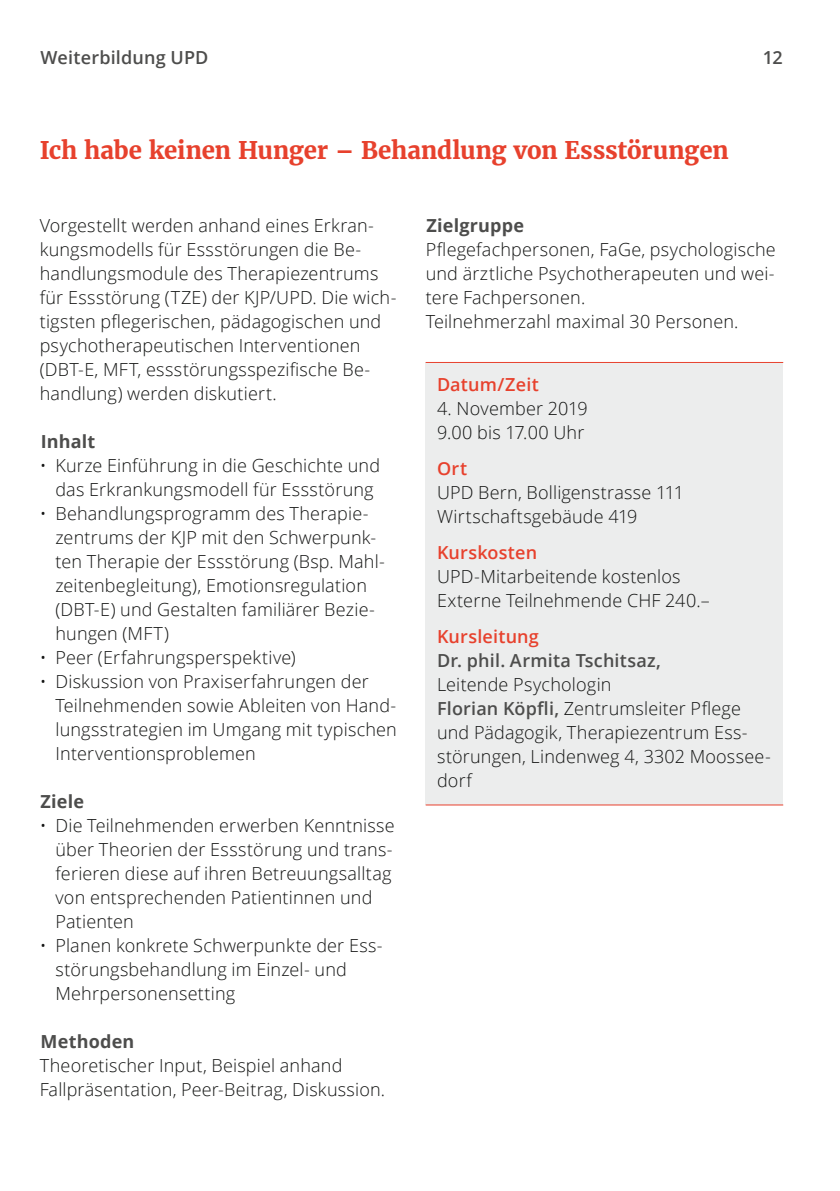
<style>
.page{position:relative;width:840px;height:1191px;background:#fff}
.page>*{position:absolute;margin:0;border:0;box-sizing:border-box;transform-origin:0 0}
.t1{font:700 24px "Merriweather";letter-spacing:-.01em;color:#e7412d}
.t2{font:300 18px/24px "Open Sans";letter-spacing:.01em;color:#131413}
.t3{font:600 18px "Open Sans";letter-spacing:.01em;color:#4d4d4c}
.t4{font:600 18px "Open Sans";letter-spacing:.01em;color:#e7412d}
.t5{font:700 18px "Open Sans";letter-spacing:.01em;color:#4d4d4c}
.s1{font-weight:600;color:#4d4d4c}
</style>
<div class="page">
<div style="left:425px;top:362px;width:357px;height:443px;background:#eceded"></div>
<hr style="left:425px;top:362px;width:357px;height:1px;background:#e7412d">
<hr style="left:425px;top:804px;width:357px;height:1px;background:#e7412d">
<p class="t3" style="left:41px;top:44px;width:169px">Weiterbildung UPD</p>
<p class="t3" style="left:762px;top:44px;width:21px">12</p>
<h1 class="t1" style="left:40px;top:136px;width:690px">Ich habe keinen Hunger – Behandlung von Essstörungen</h1>
<p class="t2" style="left:40px;top:213px;width:358px">Vorgestellt werden anhand eines Erkran&shy;kungsmodells für Essstörungen die Be&shy;handlungsmodule des Therapiezentrums für Essstörung (TZE) der KJP/UPD. Die wich&shy;tigsten pflegerischen, pädagogischen und psychotherapeutischen Interventionen (DBT-E, MFT, essstörungsspezifische Be&shy;handlung) werden diskutiert.</p>
<p class="t5" style="left:41px;top:428px;width:56px">Inhalt</p>
<p class="t2" style="left:40px;top:453px;width:341px;text-align:center">• Kurze Einführung in die Geschichte und das Erkrankungsmodell für Essstörung</p>
<p class="t2" style="left:55px;top:501px;width:331px;text-indent:-16px">• Behandlungsprogramm des Therapie&shy;zentrums der KJP mit den Schwerpunk&shy;ten Therapie der Essstörung (Bsp. Mahl&shy;zeitenbegleitung), Emotionsregulation (DBT-E) und Gestalten familiärer Bezie&shy;hungen (MFT)</p>
<p class="t2" style="left:40px;top:645px;width:257px">• Peer (Erfahrungsperspektive)</p>
<p class="t2" style="left:55px;top:669px;width:343px;text-indent:-16px">• Diskussion von Praxiserfahrungen der Teilnehmenden sowie Ableiten von Hand&shy;lungsstrategien im Umgang mit typischen Interventionsproblemen</p>
<p class="t5" style="left:41px;top:788px;width:45px">Ziele</p>
<p class="t2" style="left:55px;top:813px;width:340px;text-indent:-16px">• Die Teilnehmenden erwerben Kenntnisse über Theorien der Essstörung und trans&shy;ferieren diese auf ihren Betreuungsalltag von entsprechenden Patientinnen und Patienten</p>
<p class="t2" style="left:55px;top:933px;width:328px;text-indent:-16px">• Planen konkrete Schwerpunkte der Ess&shy;störungsbehandlung im Einzel- und<br>Mehrpersonensetting</p>
<p class="t5" style="left:40px;top:1028px;width:95px">Methoden</p>
<p class="t2" style="left:40px;top:1053px;width:347px">Theoretischer Input, Beispiel anhand<br>Fallpräsentation, Peer-Beitrag, Diskussion.</p>
<p class="t5" style="left:426px;top:212px;width:99px">Zielgruppe</p>
<p class="t2" style="left:425px;top:237px;width:351px">Pflegefachpersonen, FaGe, psychologische und ärztliche Psychotherapeuten und wei&shy;tere Fachpersonen.<br>Teilnehmerzahl maximal 30 Personen.</p>
<p class="t4" style="left:437px;top:372px;width:103px">Datum/Zeit</p>
<p class="t2" style="left:437px;top:396px;width:152px">4. November 2019<br>9.00 bis 17.00 Uhr</p>
<p class="t4" style="left:437px;top:456px;width:32px">Ort</p>
<p class="t2" style="left:437px;top:480px;width:248px">UPD Bern, Bolligenstrasse 111<br>Wirtschaftsgebäude 419</p>
<p class="t4" style="left:437px;top:540px;width:102px">Kurskosten</p>
<p class="t2" style="left:437px;top:564px;width:274px">UPD-Mitarbeitende kostenlos<br>Externe Teilnehmende CHF 240.–</p>
<p class="t4" style="left:437px;top:624px;width:103px">Kursleitung</p>
<p class="t3" style="left:437px;top:648px;width:225px">Dr. phil. Armita Tschitsaz,</p>
<p class="t2" style="left:437px;top:672px;width:335px">Leitende Psychologin<br><span class="s1">Florian Köpfli,</span> Zentrumsleiter Pflege und Pädagogik, Therapiezentrum Ess&shy;störungen, Lindenweg 4, 3302 Moossee&shy;dorf</p>
</div>
